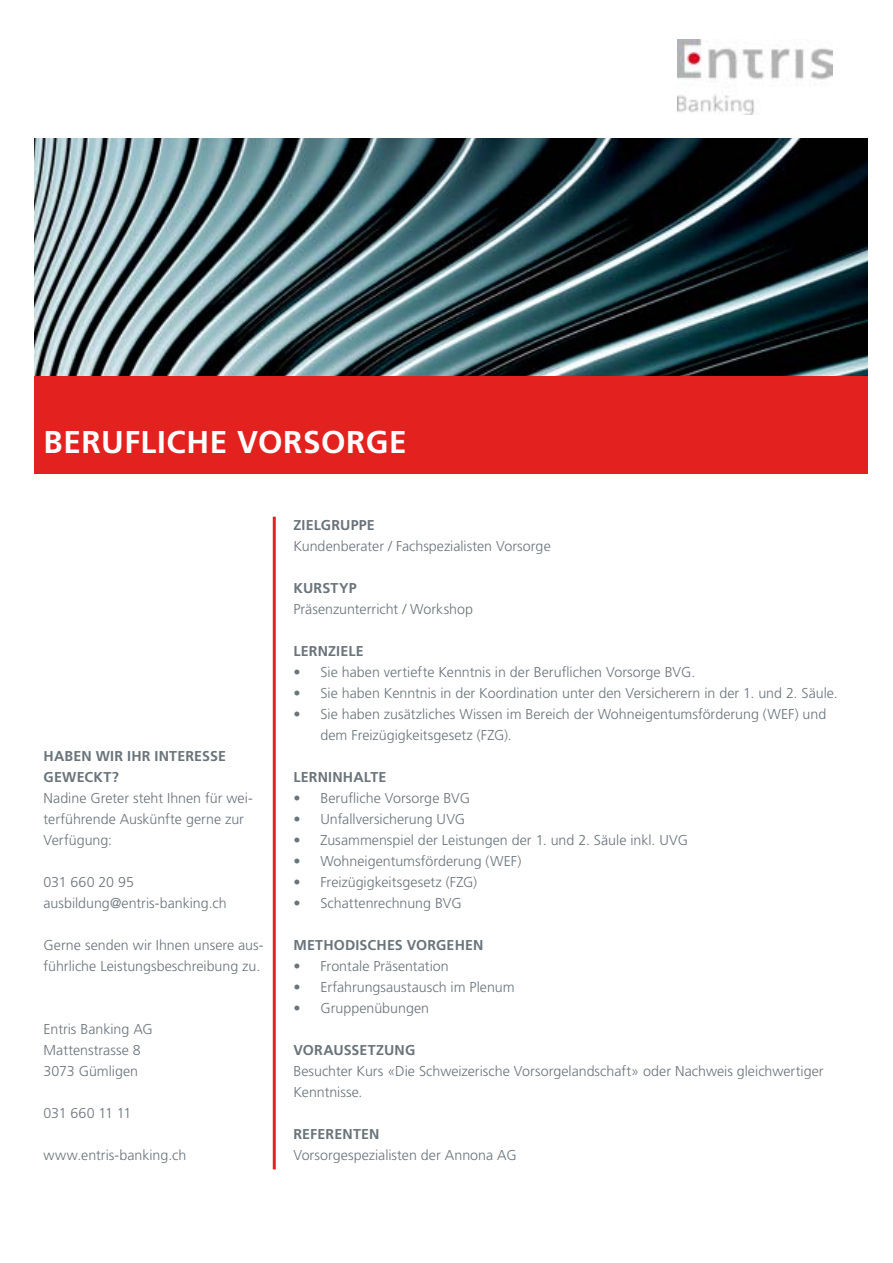
<style>
.page{position:relative;width:893px;height:1263px;background:#fff}
.page>*{position:absolute;margin:0;border:0;box-sizing:border-box;transform-origin:0 0}
.t1{font:700 31.5px "Frutiger LT Std";color:#fff}
.t2{font:300 14.25px/21px "Frutiger LT Std";color:#6a747b}
.t3{font:700 14.25px/21px "Frutiger LT Std";letter-spacing:.01em;color:#6a747b}
.t4{font:300 14.25px "Frutiger LT Std";letter-spacing:-.025em;color:#6a747b}
</style>
<div class="page">
<img style="left:34px;top:138px;width:833px;height:238px">
<div style="left:34px;top:376px;width:833px;height:98px;background:#e3221f"></div>
<img style="left:677px;top:39px;width:156px;height:76px">
<hr style="left:273px;top:517px;width:3px;height:652px;background:#e3221f">
<h1 class="t1" style="left:44px;top:424px;width:39px">BERUFLICHE</h1>
<h1 class="t1" style="left:237px;top:424px;width:43px">VORSORGE</h1>
<p class="t3" style="left:44px;top:745px;width:184px">HABEN WIR IHR INTERESSE<br>GEWECKT?</p>
<p class="t2" style="left:44px;top:787px;width:211px">Nadine Greter steht Ihnen für wei&shy;terführende Auskünfte gerne zur<br>Verfügung:</p>
<p class="t2" style="left:44px;top:871px;width:185px">031 660 20 95 ausbildung@entris-banking.ch</p>
<p class="t2" style="left:44px;top:934px;width:221px">Gerne senden wir Ihnen unsere aus&shy;führliche Leistungsbeschreibung zu.</p>
<p class="t2" style="left:44px;top:1018px;width:111px">Entris Banking AG<br>Mattenstrasse 8<br>3073 Gümligen</p>
<p class="t4" style="left:44px;top:1105px;width:89px">031 660 11 11</p>
<p class="t2" style="left:44px;top:1144px;width:144px">www.entris-banking.ch</p>
<p class="t3" style="left:293px;top:514px;width:83px">ZIELGRUPPE</p>
<p class="t2" style="left:293px;top:535px;width:259px">Kundenberater / Fachspezialisten Vorsorge</p>
<p class="t3" style="left:293px;top:577px;width:65px">KURSTYP</p>
<p class="t2" style="left:293px;top:598px;width:181px">Präsenzunterricht / Workshop</p>
<p class="t3" style="left:293px;top:640px;width:72px">LERNZIELE</p>
<p class="t2" style="left:293px;top:661px;width:403px">• Sie haben vertiefte Kenntnis in der Beruflichen Vorsorge BVG.</p>
<p class="t2" style="left:293px;top:682px;width:546px">• Sie haben Kenntnis in der Koordination unter den Versicherern in der 1. und 2. Säule.</p>
<p class="t2" style="left:320px;top:703px;width:507px;text-indent:-27px">• Sie haben zusätzliches Wissen im Bereich der Wohneigentumsförderung (WEF) und dem Freizügigkeitsgesetz (FZG).</p>
<p class="t3" style="left:293px;top:766px;width:94px">LERNINHALTE</p>
<p class="t2" style="left:293px;top:787px;width:178px">• Berufliche Vorsorge BVG</p>
<p class="t2" style="left:293px;top:808px;width:173px">• Unfallversicherung UVG</p>
<p class="t2" style="left:293px;top:829px;width:396px">• Zusammenspiel der Leistungen der 1. und 2. Säule inkl. UVG</p>
<p class="t2" style="left:293px;top:850px;width:229px">• Wohneigentumsförderung (WEF)</p>
<p class="t2" style="left:293px;top:871px;width:185px">• Freizügigkeitsgesetz (FZG)</p>
<p class="t2" style="left:293px;top:892px;width:170px">• Schattenrechnung BVG</p>
<p class="t3" style="left:293px;top:934px;width:192px">METHODISCHES VORGEHEN</p>
<p class="t2" style="left:293px;top:955px;width:157px">• Frontale Präsentation</p>
<p class="t2" style="left:293px;top:976px;width:223px">• Erfahrungsaustausch im Plenum</p>
<p class="t2" style="left:293px;top:997px;width:137px">• Gruppenübungen</p>
<p class="t3" style="left:293px;top:1039px;width:123px">VORAUSSETZUNG</p>
<p class="t2" style="left:293px;top:1060px;width:532px">Besuchter Kurs «Die Schweizerische Vorsorgelandschaft» oder Nachweis gleichwertiger<br>Kenntnisse.</p>
<p class="t3" style="left:293px;top:1123px;width:88px">REFERENTEN</p>
<p class="t2" style="left:293px;top:1144px;width:225px">Vorsorgespezialisten der Annona AG</p>
</div>
